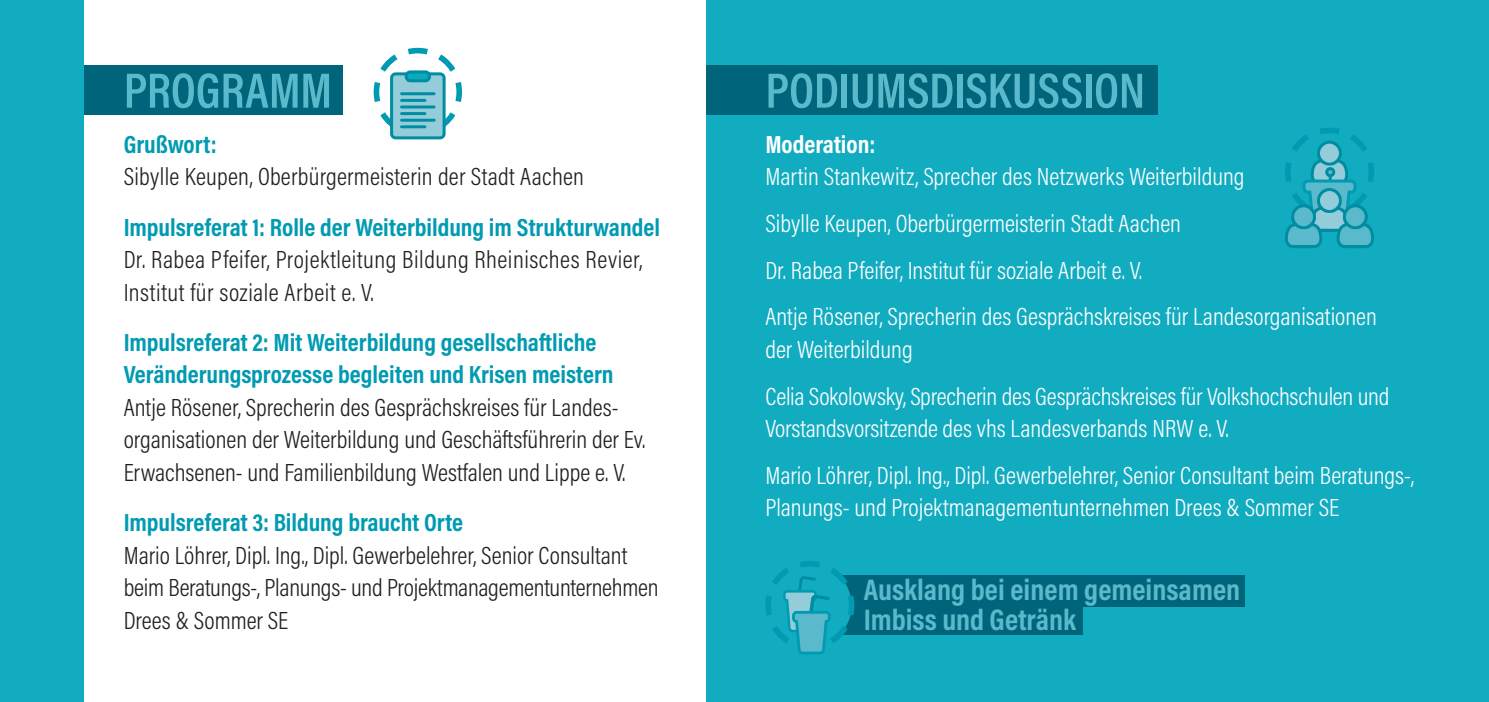
<style>
.page{position:relative;width:1489px;height:702px;background:#fff}
.page>*{position:absolute;margin:0;border:0;box-sizing:border-box;transform-origin:0 0}
.t1{font:600 50px "Acumin Pro Cond";letter-spacing:-.005em;color:#5ab9cb}
.t2{font:700 30px/30px "Acumin Pro Cond";color:#5ab9cb}
.t3{font:300 25px/46.8px "Acumin Pro Cond";color:#fff}
.t4{font:300 25px/32.5px "Acumin Pro Cond";color:#231f20}
.t5{font:700 25px/32.5px "Acumin Pro Cond";color:#009bb2}
.t6{font:300 25px/32.5px "Acumin Pro Cond";letter-spacing:.02em;color:#231f20}
.t7{font:700 25px "Acumin Pro Cond";color:#fff}
</style>
<div class="page">
<div style="left:0;top:0;width:1488px;height:702px;background:#12acc1"></div>
<svg style="left:1285px;top:128px;width:89px;height:120px"></svg>
<div style="left:652px;top:66px;width:505px;height:49px;background:#00647a"></div>
<div style="left:842px;top:604px;width:240px;height:31px;background:#00647a"></div>
<div style="left:838px;top:575px;width:407px;height:31px;background:#00647a"></div>
<svg style="left:765px;top:561px;width:90px;height:93px"></svg>
<div style="left:84px;top:0;width:621px;height:702px;background:#fff"></div>
<svg style="left:373px;top:47px;width:89px;height:92px"></svg>
<div style="left:391px;top:74px;width:53px;height:64px;background:#94cdd9;border-radius:4px"></div>
<div style="left:390px;top:72px;width:55px;height:67px;border:3px solid #008da2;border-radius:4px"></div>
<div style="left:406px;top:72px;width:23px;height:9px;background:#0ba8be;border-radius:4px"></div>
<div style="left:405px;top:70px;width:26px;height:12px;border:3px solid #008da2;border-radius:4px"></div>
<hr style="left:401px;top:92px;width:33px;height:3px;background:#008da2">
<hr style="left:401px;top:99px;width:24px;height:3px;background:#008da2">
<hr style="left:401px;top:105px;width:33px;height:3px;background:#008da2">
<hr style="left:401px;top:112px;width:24px;height:3px;background:#008da2">
<hr style="left:401px;top:119px;width:33px;height:3px;background:#008da2">
<hr style="left:401px;top:125px;width:24px;height:3px;background:#008da2">
<div style="left:84px;top:66px;width:258px;height:49px;background:#00647a"></div>
<h1 class="t1" style="left:124px;top:58px;width:210px">PROGRAMM</h1>
<p class="t5" style="left:124px;top:127px;width:95px">Grußwort:</p>
<p class="t4" style="left:124px;top:160px;width:462px">Sibylle Keupen, Oberbürgermeisterin der Stadt Aachen</p>
<p class="t5" style="left:124px;top:210px;width:537px">Impulsreferat 1: Rolle der Weiterbildung im Strukturwandel</p>
<p class="t6" style="left:124px;top:243px;width:520px">Dr. Rabea Pfeifer, Projektleitung Bildung Rheinisches Revier,<br>Institut für soziale Arbeit e. V.</p>
<p class="t5" style="left:124px;top:325px;width:491px">Impulsreferat 2: Mit Weiterbildung gesellschaftliche<br>Veränderungsprozesse begleiten und Krisen meistern</p>
<p class="t4" style="left:124px;top:390px;width:523px">Antje Rösener, Sprecherin des Gesprächskreises für Landes&shy;organisationen der Weiterbildung und Geschäftsführerin der Ev.<br>Erwachsenen- und Familienbildung Westfalen und Lippe e. V.</p>
<p class="t5" style="left:124px;top:505px;width:341px">Impulsreferat 3: Bildung braucht Orte</p>
<p class="t4" style="left:124px;top:538px;width:536px">Mario Löhrer, Dipl. Ing., Dipl. Gewerbelehrer, Senior Consultant beim Beratungs-, Planungs- und Projektmanagementunternehmen<br>Drees &amp; Sommer SE</p>
<h1 class="t1" style="left:765px;top:58px;width:381px">PODIUMSDISKUSSION</h1>
<p class="t7" style="left:765px;top:128px;width:112px">Moderation:</p>
<p class="t3" style="left:765px;top:153px;width:613px">Martin Stankewitz, Sprecher des Netzwerks Weiterbildung<br>Sibylle Keupen, Oberbürgermeisterin Stadt Aachen<br>Dr. Rabea Pfeifer, Institut für soziale Arbeit e. V.<br>Antje Rösener, Sprecherin des Gesprächskreises für Landesorganisationen</p>
<p class="t3" style="left:765px;top:325px;width:625px">der Weiterbildung<br>Celia Sokolowsky, Sprecherin des Gesprächskreises für Volkshochschulen und</p>
<p class="t3" style="left:765px;top:405px;width:650px">Vorstandsvorsitzende des vhs Landesverbands NRW e. V.<br>Mario Löhrer, Dipl. Ing., Dipl. Gewerbelehrer, Senior Consultant beim Beratungs-,</p>
<p class="t3" style="left:765px;top:484px;width:575px">Planungs- und Projektmanagementunternehmen Drees &amp; Sommer SE</p>
<p class="t2" style="left:864px;top:573px;width:378px">Ausklang bei einem gemeinsamen<br>Imbiss und Getränk</p>
</div>
